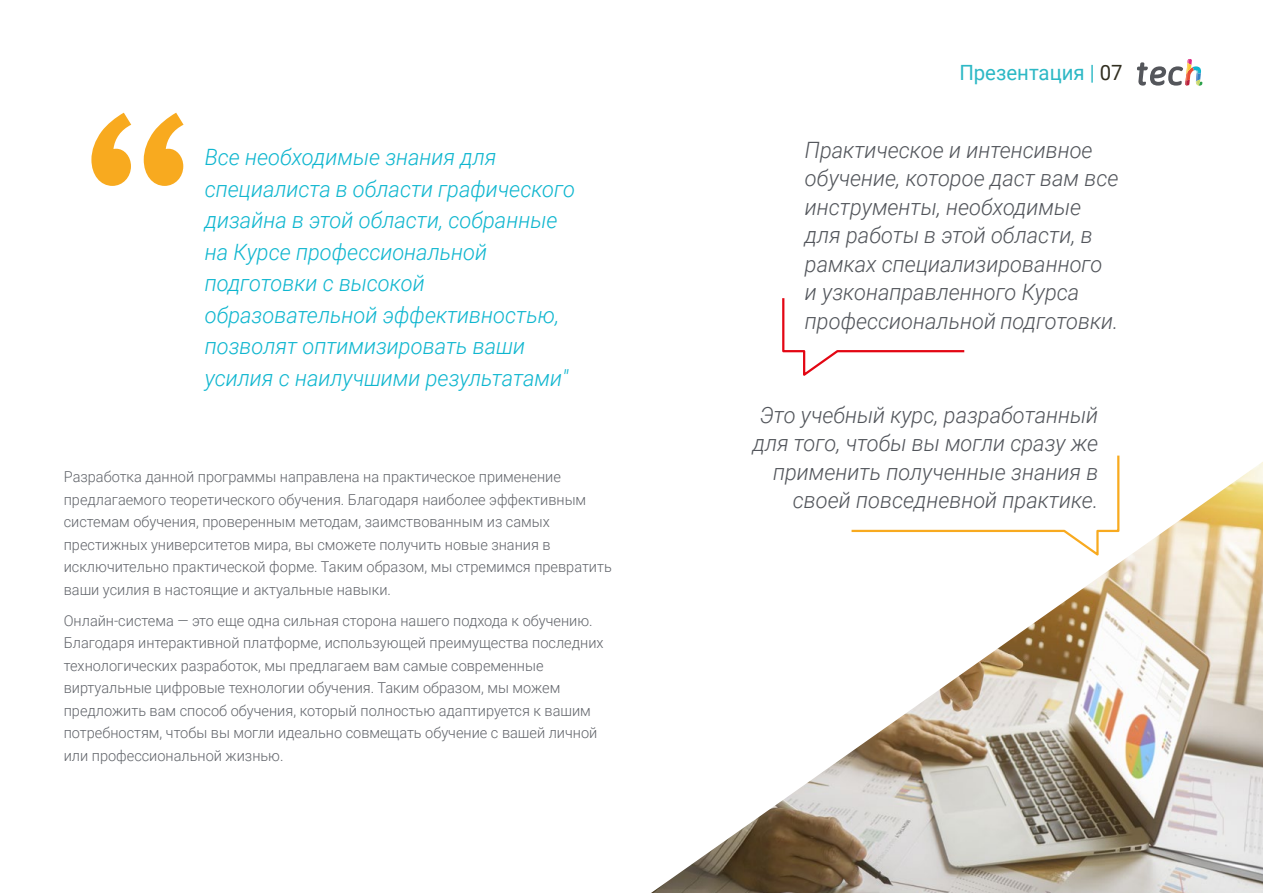
<style>
.page{position:relative;width:1263px;height:893px;background:#fff}
.page>*{position:absolute;margin:0;border:0;box-sizing:border-box;transform-origin:0 0}
.t1{font:italic 300 22.5px/28.5px "Roboto";color:#52555b}
.t2{font:italic 300 22.5px/31.5px "Roboto";color:#0fb6cf}
.t3{font:21px "Roboto";color:#2db8c5}
.t4{font:300 15px/22.5px "Roboto";color:#61646a}
.s1{color:#312e20}
</style>
<div class="page">
<svg style="left:91px;top:113px;width:93px;height:73px"></svg>
<svg style="left:782px;top:298px;width:183px;height:78px"></svg>
<img style="left:651px;top:462px;width:612px;height:431px">
<svg style="left:849px;top:455px;width:271px;height:104px"></svg>
<svg style="left:1137px;top:59px;width:65px;height:27px"></svg>
<h2 class="t3" style="left:959px;top:57px;width:165px">Презентация | <span class="s1">07</span></h2>
<p class="t2" style="left:205px;top:140px;width:372px">Все необходимые знания для специалиста в области графического дизайна в этой области, собранные на Курсе профессиональной подготовки с высокой образовательной эффективностью, позволят оптимизировать ваши усилия с наилучшими результатами"</p>
<h1 class="t1" style="left:805px;top:135px;width:315px">Практическое и интенсивное обучение, которое даст вам все инструменты, необходимые для работы в этой области, в рамках специализированного и узконаправленного Курса профессиональной подготовки.</h1>
<p class="t4" style="left:64px;top:465px;width:549px">Разработка данной программы направлена на практическое применение предлагаемого теоретического обучения. Благодаря наиболее эффективным системам обучения, проверенным методам, заимствованным из самых престижных университетов мира, вы сможете получить новые знания в исключительно практической форме. Таким образом, мы стремимся превратить ваши усилия в настоящие и актуальные навыки.</p>
<p class="t4" style="left:64px;top:609px;width:541px">Онлайн-система — это еще одна сильная сторона нашего подхода к обучению.<br>Благодаря интерактивной платформе, использующей преимущества последних технологических разработок, мы предлагаем вам самые современные виртуальные цифровые технологии обучения. Таким образом, мы можем предложить вам способ обучения, который полностью адаптируется к вашим потребностям, чтобы вы могли идеально совмещать обучение с вашей личной или профессиональной жизнью.</p>
<h1 class="t1" style="left:753px;top:399px;width:347px;text-align:right">Это учебный курс, разработанный для того, чтобы вы могли сразу же применить полученные знания в своей повседневной практике.</h1>
</div>
